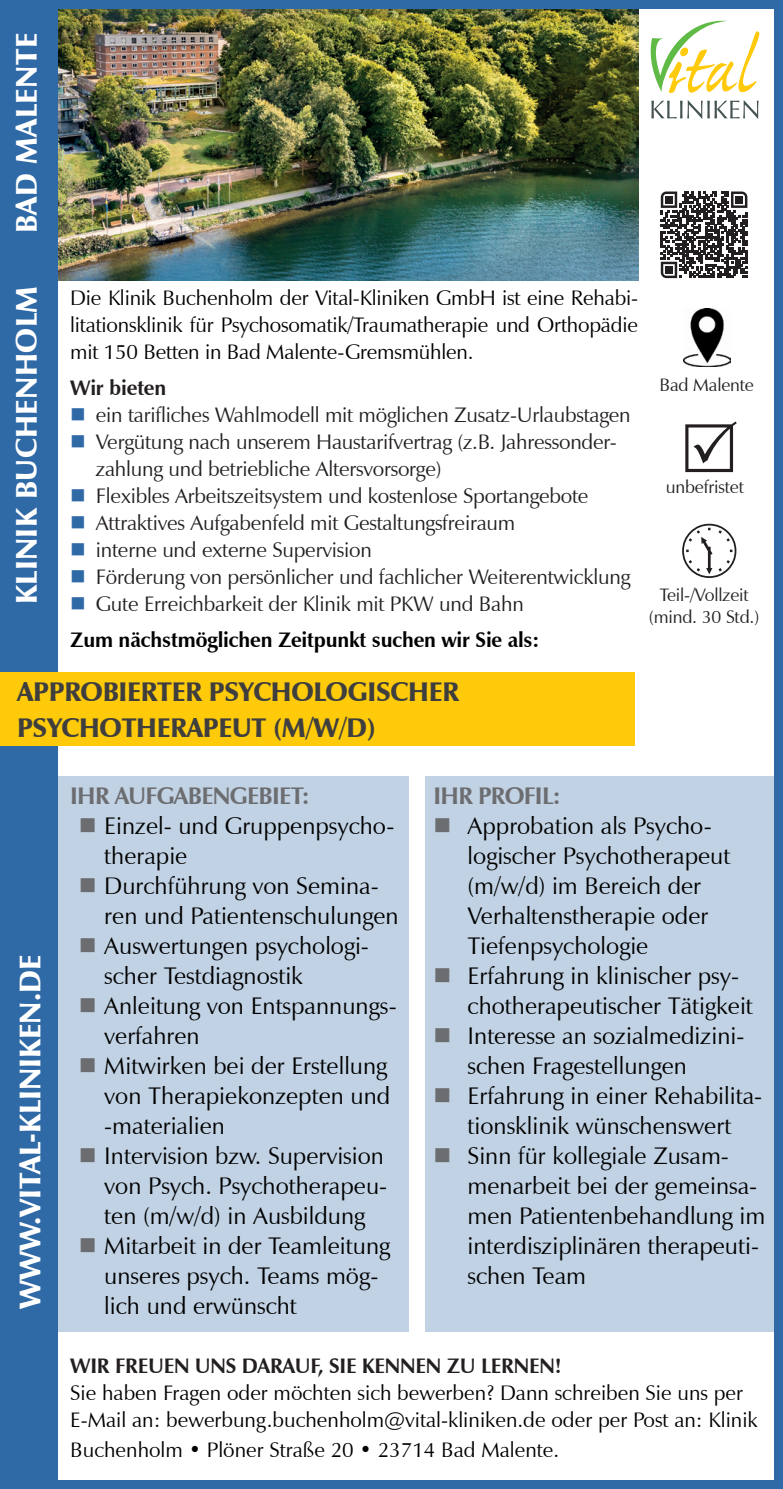
<style>
.page{position:relative;width:783px;height:1489px;background:#fff}
.page>*{position:absolute;margin:0;border:0;box-sizing:border-box;transform-origin:0 0}
.t1{font:900 30px "Zapf Humanist 601 BT";letter-spacing:.015em;color:#fff}
.t2{font:900 27px/36px "Zapf Humanist 601 BT";letter-spacing:-.01em;color:#3e3e3f}
.t3{font:24px/30px "Zapf Humanist 601 BT";color:#000}
.t4{font:700 24px "Zapf Humanist 601 BT";letter-spacing:-.03em;color:#6c6d70}
.t5{font:21px/27px "Zapf Humanist 601 BT";letter-spacing:-.01em;color:#231f20}
.t6{font:21px/27px "Zapf Humanist 601 BT";color:#000;text-align:justify}
.t7{font:700 21px "Zapf Humanist 601 BT";letter-spacing:-.01em;color:#231f20}
.t8{font:700 21px "Zapf Humanist 601 BT";letter-spacing:-.01em;color:#000}
.t9{font:18px/21.6px "Zapf Humanist 601 BT";letter-spacing:-.01em;color:#231f20;text-align:center}
</style>
<div class="page">
<img style="left:58px;top:10px;width:580px;height:270px">
<div style="left:425px;top:776px;width:348px;height:555px;background:#c1d2e4"></div>
<div style="left:17px;top:776px;width:391px;height:555px;background:#c1d2e4"></div>
<svg style="left:650px;top:20px;width:109px;height:99px"></svg>
<svg style="left:679px;top:48px;width:9px;height:8px"></svg>
<img style="left:683px;top:308px;width:47px;height:58px">
<svg style="left:660px;top:191px;width:87px;height:87px"></svg>
<div style="left:665px;top:196px;width:7px;height:7px;background:#231f20"></div>
<div style="left:735px;top:196px;width:7px;height:7px;background:#231f20"></div>
<div style="left:665px;top:266px;width:7px;height:7px;background:#231f20"></div>
<div style="left:0;top:0;width:782px;height:1488px;border:9px solid #2f69a6"></div>
<div style="left:0;top:1px;width:58px;height:1487px;background:#2f69a6"></div>
<div style="left:0;top:672px;width:634px;height:74px;background:#feca0a"></div>
<p class="t1" style="left:8px;top:233px;width:202px;rotate:-90deg">BAD MALENTE</p>
<p class="t1" style="left:8px;top:604px;width:320px;rotate:-90deg">KLINIK BUCHENHOLM</p>
<p class="t6" style="left:70px;top:284px;width:569px">Die Klinik Buchenholm der Vital-Kliniken GmbH ist eine Rehabi&shy;litationsklinik für Psychosomatik/Traumatherapie und Orthopädie mit 150 Betten in Bad Malente-Gremsmühlen.</p>
<p class="t7" style="left:70px;top:374px;width:98px">Wir bieten</p>
<p class="t5" style="left:96px;top:401px;width:536px">ein tarifliches Wahlmodell mit möglichen Zusatz-Urlaubstagen Vergütung nach unserem Haustarifvertrag (z.B. Jahressonder&shy;zahlung und betriebliche Altersvorsorge)<br>Flexibles Arbeitszeitsystem und kostenlose Sportangebote Attraktives Aufgabenfeld mit Gestaltungsfreiraum<br>interne und externe Supervision<br>Förderung von persönlicher und fachlicher Weiterentwicklung Gute Erreichbarkeit der Klinik mit PKW und Bahn</p>
<p class="t8" style="left:70px;top:626px;width:470px">Zum nächstmöglichen Zeitpunkt suchen wir Sie als:</p>
<p class="t2" style="left:17px;top:674px;width:443px">APPROBIERTER PSYCHOLOGISCHER<br>PSYCHOTHERAPEUT (M/W/D)</p>
<p class="t9" style="left:659px;top:373px;width:96px">Bad Malente</p>
<p class="t9" style="left:665px;top:475px;width:80px">unbefristet</p>
<p class="t9" style="left:648px;top:584px;width:112px">Teil-/Vollzeit (mind. 30 Std.)</p>
<p class="t1" style="left:11px;top:1309px;width:356px;rotate:-90deg">WWW.VITAL-KLINIKEN.DE</p>
<p class="t4" style="left:70px;top:780px;width:241px">IHR AUFGABENGEBIET:</p>
<p class="t3" style="left:104px;top:810px;width:296px">Einzel- und Gruppenpsycho&shy;therapie<br>Durchführung von Semina&shy;ren und Patientenschulungen<br>Auswertungen psychologi&shy;scher Testdiagnostik<br>Anleitung von Entspannungs&shy;verfahren<br>Mitwirken bei der Erstellung von Therapiekonzepten und -materialien<br>Intervision bzw. Supervision von Psych. Psychotherapeu&shy;ten (m/w/d) in Ausbildung<br>Mitarbeit in der Teamleitung unseres psych. Teams mög&shy;lich und erwünscht</p>
<p class="t4" style="left:433px;top:780px;width:128px">IHR PROFIL:</p>
<p class="t3" style="left:467px;top:810px;width:299px">Approbation als Psycho&shy;logischer Psychotherapeut (m/w/d) im Bereich der<br>Verhaltenstherapie oder<br>Tiefenpsychologie<br>Erfahrung in klinischer psy&shy;chotherapeutischer Tätigkeit<br>Interesse an sozialmedizini&shy;schen Fragestellungen<br>Erfahrung in einer Rehabilita&shy;tionsklinik wünschenswert<br>Sinn für kollegiale Zusam&shy;menarbeit bei der gemeinsa&shy;men Patientenbehandlung im interdisziplinären therapeuti&shy;schen Team</p>
<p class="t7" style="left:70px;top:1352px;width:492px">WIR FREUEN UNS DARAUF, SIE KENNEN ZU LERNEN!</p>
<p class="t6" style="left:70px;top:1379px;width:688px">Sie haben Fragen oder möchten sich bewerben? Dann schreiben Sie uns per<br>E-Mail an: bewerbung.buchenholm@vital-kliniken.de oder per Post an: Klinik</p>
<p class="t6" style="left:70px;top:1436px;width:490px">Buchenholm • Plöner Straße 20 • 23714 Bad Malente.</p>
</div>
